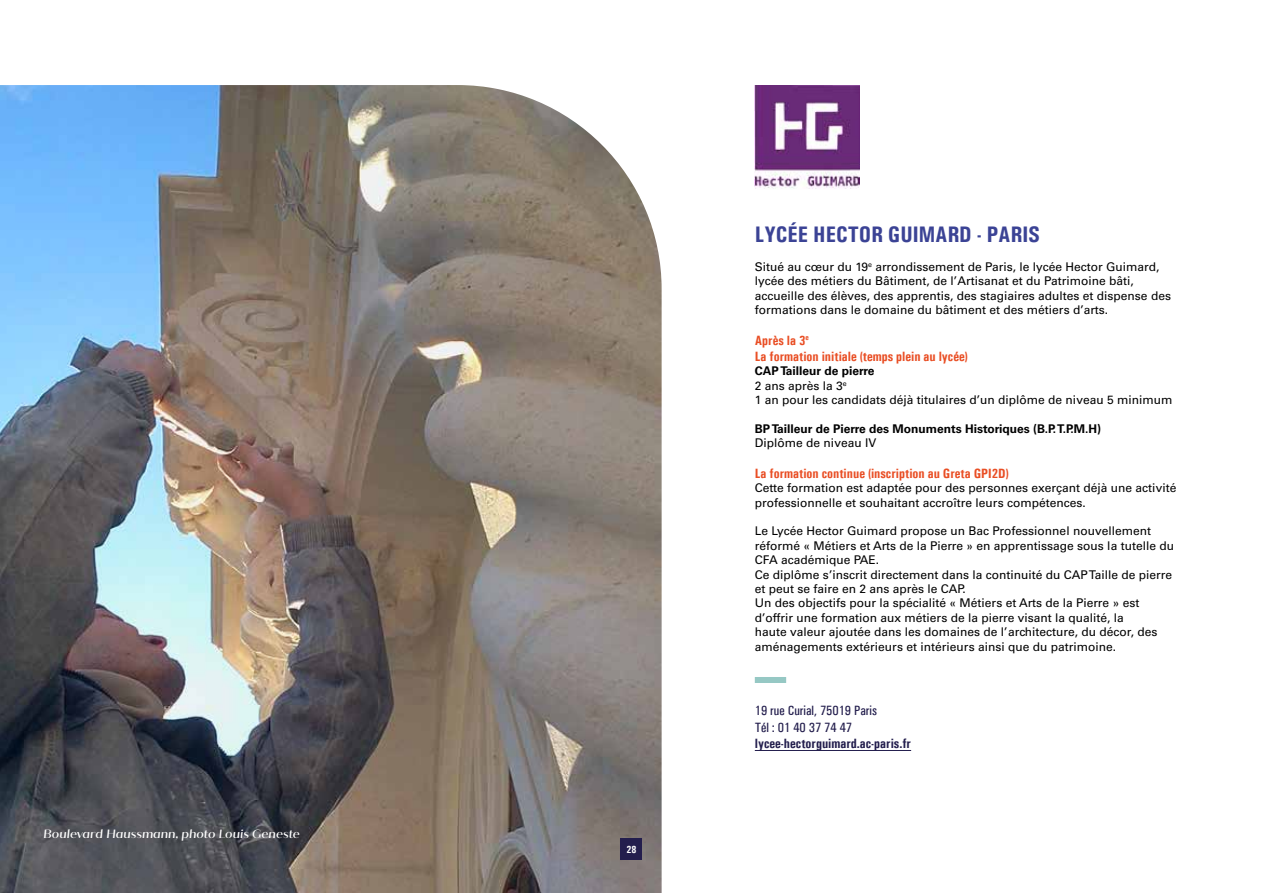
<style>
.page{position:relative;width:1263px;height:893px;background:#fff}
.page>*{position:absolute;margin:0;border:0;box-sizing:border-box;transform-origin:0 0}
.t1{font:700 condensed 22.5px "Univers";color:#3b4395}
.t2{font:700 condensed 13.5px/16.2px "Univers";color:#e94e24}
.t3{font:500 condensed 13.5px/16.2px "Univers";color:#231e4d}
.t4{font:700 condensed 13.5px "Univers";color:#231e4d}
.t5{font:12px/14.4px "Univers LT Std";color:#000}
.t6{font:700 12px "Univers LT Std";color:#000}
.t7{font:italic 500 12px "Quiche Sans";color:#fff}
.t8{font:700 condensed 10.5px "Univers";color:#fff}
.s1{font-weight:700}
</style>
<div class="page">
<hr style="left:755px;top:750px;width:156px;height:1px;background:#231e4d">
<div style="left:755px;top:677px;width:31px;height:6px;background:#96c8c4"></div>
<img style="left:0;top:85px;width:662px;height:808px">
<img style="left:755px;top:85px;width:104px;height:104px">
<div style="left:621px;top:839px;width:21px;height:21px;background:#231e4d"></div>
<p class="t7" style="left:44px;top:826px;width:258px">Boulevard Haussmann, photo Louis Geneste</p>
<p class="t8" style="left:626px;top:843px;width:12px">28</p>
<h1 class="t1" style="left:755px;top:221px;width:287px">LYCÉE HECTOR GUIMARD - PARIS</h1>
<p class="t5" style="left:755px;top:259px;width:418px">Situé au cœur du 19<sup>e</sup> arrondissement de Paris, le lycée Hector Guimard, lycée des métiers du Bâtiment, de l’Artisanat et du Patrimoine bâti, accueille des élèves, des apprentis, des stagiaires adultes et dispense des formations dans le domaine du bâtiment et des métiers d’arts.</p>
<p class="t2" style="left:755px;top:332px;width:215px">Après la 3<sup>e<br></sup>La formation initiale (temps plein au lycée)</p>
<p class="t5" style="left:755px;top:364px;width:419px"><span class="s1">CAP Tailleur de pierre<br></span>2 ans après la 3<sup>e<br></sup>1 an pour les candidats déjà titulaires d’un diplôme de niveau 5 minimum</p>
<p class="t6" style="left:755px;top:421px;width:348px">BP Tailleur de Pierre des Monuments Historiques (B.P. T.P.M.H)</p>
<p class="t5" style="left:755px;top:436px;width:123px">Diplôme de niveau IV</p>
<p class="t2" style="left:755px;top:465px;width:255px">La formation continue (inscription au Greta GPI2D)</p>
<p class="t5" style="left:755px;top:481px;width:423px">Cette formation est adaptée pour des personnes exerçant déjà une activité professionnelle et souhaitant accroître leurs compétences.</p>
<p class="t5" style="left:755px;top:524px;width:421px">Le Lycée Hector Guimard propose un Bac Professionnel nouvellement réformé « Métiers et Arts de la Pierre » en apprentissage sous la tutelle du CFA académique PAE.<br>Ce diplôme s’inscrit directement dans la continuité du CAP Taille de pierre et peut se faire en 2 ans après le CAP.<br>Un des objectifs pour la spécialité « Métiers et Arts de la Pierre » est d’offrir une formation aux métiers de la pierre visant la qualité, la<br>haute valeur ajoutée dans les domaines de l’architecture, du décor, des aménagements extérieurs et intérieurs ainsi que du patrimoine.</p>
<p class="t3" style="left:755px;top:703px;width:124px">19 rue Curial, 75019 Paris<br>Tél : 01 40 37 74 47</p>
<p class="t4" style="left:755px;top:735px;width:158px">lycee-hectorguimard.ac-paris.fr</p>
</div>
